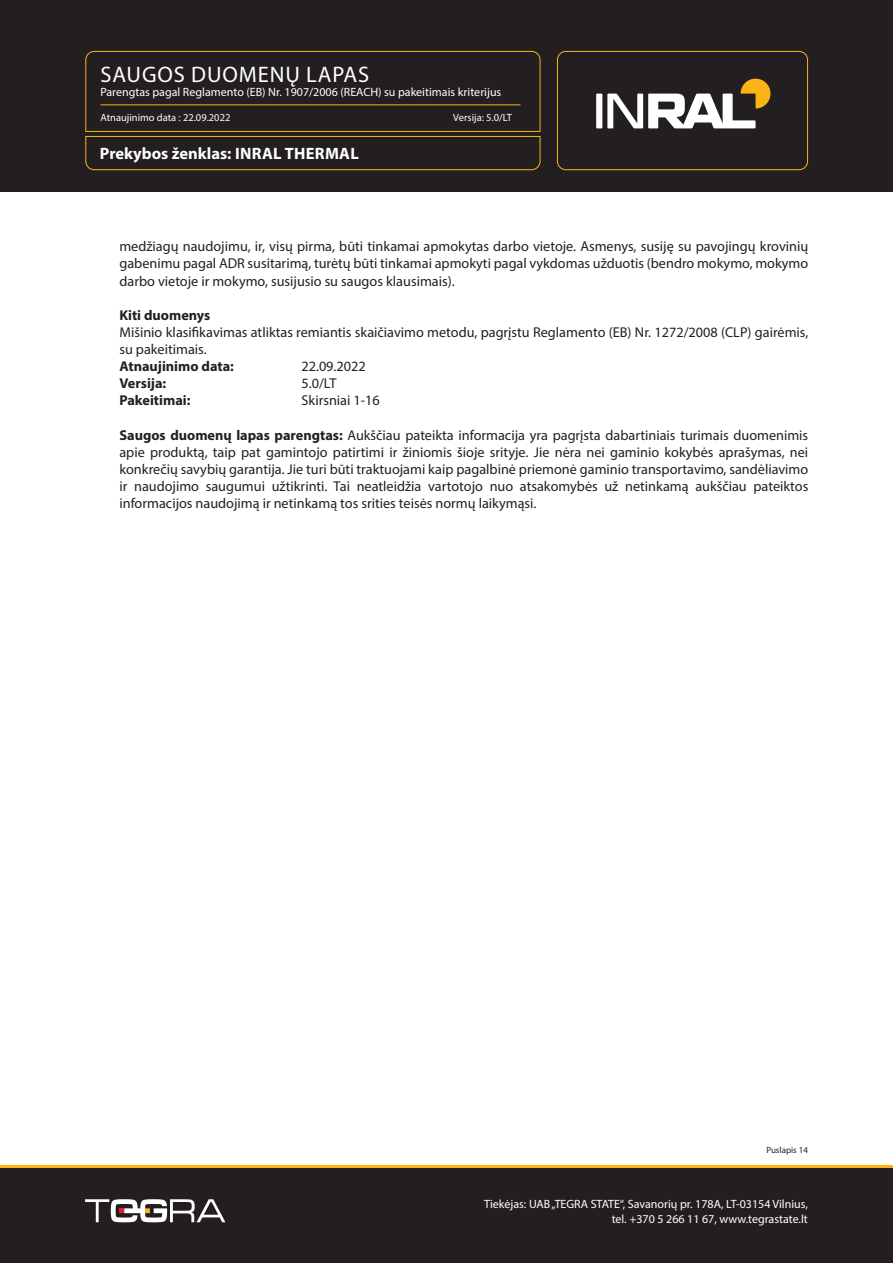
<style>
.page{position:relative;width:893px;height:1263px;background:#fff}
.page>*{position:absolute;margin:0;border:0;box-sizing:border-box;transform-origin:0 0}
.t1{font:22.5px "Myriad Pro";letter-spacing:.04em;color:#fff}
.t2{font:700 16.5px "Myriad Pro";letter-spacing:.005em;color:#fff}
.Tekstas_paprastas_Bo{font:14.25px/17.1px "Myriad Pro";color:#231f20;text-align:justify}
.Tekstas_paprastas_Bo-2{font:700 14.25px "Myriad Pro";color:#231f20}
.t3{font:12px/14.4px "Myriad Pro";color:#fff;text-align:right}
.t4{font:10.5px "Myriad Pro";color:#fff}
.t5{font:9px "Myriad Pro";color:#231f20}
.s1{font-weight:700}
</style>
<div class="page">
<div style="left:0;top:1165px;width:893px;height:98px;background:#231f20"></div>
<div style="left:0;top:0;width:893px;height:191px;background:#231f20"></div>
<svg style="left:85px;top:51px;width:456px;height:119px"></svg>
<div style="left:557px;top:51px;width:251px;height:119px;border:1px solid #fbb416;border-radius:9px"></div>
<hr style="left:100px;top:104px;width:420px;height:1px;background:#fbb416">
<svg style="left:85px;top:1199px;width:140px;height:23px"></svg>
<div style="left:596px;top:94px;width:6px;height:34px;background:#fff"></div>
<svg style="left:607px;top:79px;width:163px;height:49px"></svg>
<hr style="left:0;top:1165px;width:893px;height:2px;background:#fbb416">
<h1 class="t1" style="left:101px;top:60px;width:270px">SAUGOS DUOMENŲ LAPAS</h1>
<p class="t3" style="left:100px;top:85px;width:402px">Parengtas pagal Reglamento (EB) Nr. 1907/2006 (REACH) su pakeitimais kriterijus</p>
<p class="t4" style="left:100px;top:111px;width:132px">Atnaujinimo data : 22.09.2022</p>
<p class="t4" style="left:453px;top:111px;width:60px">Versija: 5.0/LT</p>
<p class="t2" style="left:100px;top:142px;width:260px">Prekybos ženklas: INRAL THERMAL</p>
<p class="Tekstas_paprastas_Bo" style="left:119px;top:238px;width:690px">medžiagų naudojimu, ir, visų pirma, būti tinkamai apmokytas darbo vietoje. Asmenys, susiję su pavojingų krovinių gabenimu pagal ADR susitarimą, turėtų būti tinkamai apmokyti pagal vykdomas užduotis (bendro mokymo, mokymo darbo vietoje ir mokymo, susijusio su saugos klausimais).</p>
<p class="Tekstas_paprastas_Bo-2" style="left:119px;top:306px;width:92px">Kiti duomenys</p>
<p class="Tekstas_paprastas_Bo" style="left:119px;top:323px;width:690px">Mišinio klasifikavimas atliktas remiantis skaičiavimo metodu, pagrįstu Reglamento (EB) Nr. 1272/2008 (CLP) gairėmis, su pakeitimais.</p>
<p class="Tekstas_paprastas_Bo-2" style="left:119px;top:357px;width:116px">Atnaujinimo data:</p>
<p class="Tekstas_paprastas_Bo" style="left:301px;top:357px;width:66px">22.09.2022</p>
<p class="Tekstas_paprastas_Bo-2" style="left:119px;top:374px;width:48px">Versija:</p>
<p class="Tekstas_paprastas_Bo" style="left:301px;top:375px;width:37px">5.0/LT</p>
<p class="Tekstas_paprastas_Bo-2" style="left:119px;top:391px;width:73px">Pakeitimai:</p>
<p class="Tekstas_paprastas_Bo" style="left:301px;top:392px;width:80px">Skirsniai 1-16</p>
<p class="Tekstas_paprastas_Bo" style="left:119px;top:426px;width:690px"><span class="s1">Saugos duomenų lapas parengtas:</span> Aukščiau pateikta informacija yra pagrįsta dabartiniais turimais duomenimis apie produktą, taip pat gamintojo patirtimi ir žiniomis šioje srityje. Jie nėra nei gaminio kokybės aprašymas, nei konkrečių savybių garantija. Jie turi būti traktuojami kaip pagalbinė priemonė gaminio transportavimo, sandėliavimo ir naudojimo saugumui užtikrinti. Tai neatleidžia vartotojo nuo atsakomybės už netinkamą aukščiau pateiktos informacijos naudojimą ir netinkamą tos srities teisės normų laikymąsi.</p>
<p class="t5" style="left:766px;top:1144px;width:43px">Puslapis 14</p>
<p class="t3" style="left:484px;top:1197px;width:325px">Tiekėjas: UAB „TEGRA STATE“, Savanorių pr. 178A, LT-03154 Vilnius, tel. +370 5 266 11 67, www.tegrastate.lt</p>
</div>
